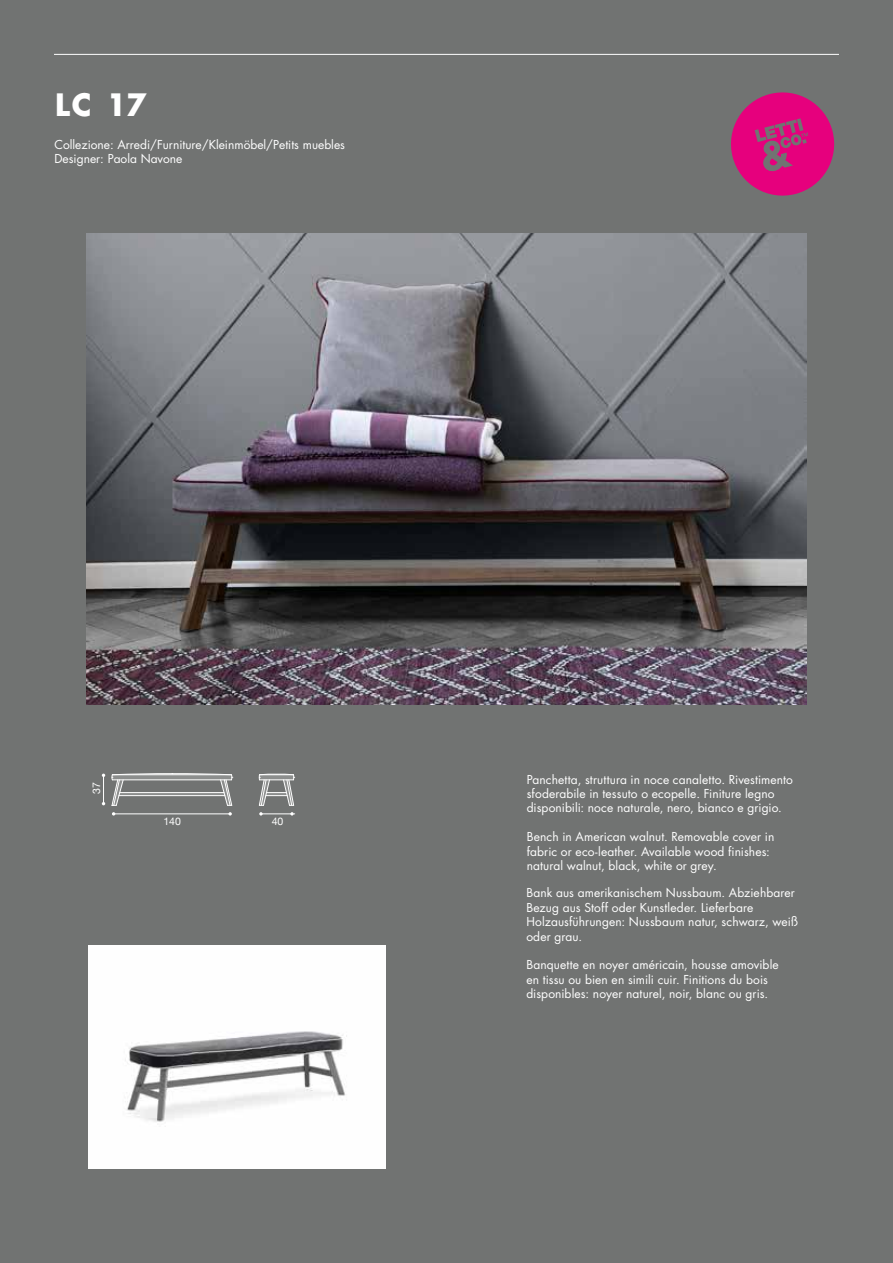
<style>
.page{position:relative;width:893px;height:1263px;background:#717372}
.page>*{position:absolute;margin:0;border:0;box-sizing:border-box;transform-origin:0 0}
.t1{font:700 30px "Futura";color:#fff}
.t2{font:12px/14.4px "Futura";letter-spacing:.005em;color:#fff}
.t3{font:10.5px "Helvetica Neue";color:#fff}
</style>
<div class="page">
<svg style="left:731px;top:92px;width:103px;height:104px"></svg>
<hr style="left:54px;top:54px;width:785px;height:1px;background:#fff">
<img style="left:86px;top:233px;width:720px;height:471px">
<svg style="left:102px;top:774px;width:3px;height:31px"></svg>
<hr style="left:261px;top:814px;width:31px;height:1px;background:#fff">
<svg style="left:290px;top:812px;width:5px;height:3px"></svg>
<hr style="left:114px;top:814px;width:116px;height:1px;background:#fff">
<svg style="left:111px;top:773px;width:122px;height:33px"></svg>
<svg style="left:259px;top:774px;width:36px;height:32px"></svg>
<img style="left:88px;top:946px;width:298px;height:223px">
<h1 class="t1" style="left:55px;top:85px;width:93px">LC 17</h1>
<p class="t2" style="left:54px;top:137px;width:292px">Collezione: Arredi/Furniture/Kleinmöbel/Petits muebles<br>Designer: Paola Navone</p>
<p class="t3" style="left:90px;top:794px;width:13px;rotate:-90deg">37</p>
<p class="t3" style="left:163px;top:815px;width:19px">140</p>
<p class="t3" style="left:272px;top:815px;width:13px">40</p>
<p class="t2" style="left:527px;top:772px;width:268px">Panchetta, struttura in noce canaletto. Rivestimento sfoderabile in tessuto o ecopelle. Finiture legno disponibili: noce naturale, nero, bianco e grigio.</p>
<p class="t2" style="left:527px;top:830px;width:249px">Bench in American walnut. Removable cover in fabric or eco-leather. Available wood finishes: natural walnut, black, white or grey.</p>
<p class="t2" style="left:526px;top:886px;width:273px">Bank aus amerikanischem Nussbaum. Abziehbarer Bezug aus Stoff oder Kunstleder. Lieferbare Holzausführungen: Nussbaum natur, schwarz, weiß oder grau.</p>
<p class="t2" style="left:526px;top:958px;width:254px">Banquette en noyer américain, housse amovible en tissu ou bien en simili cuir. Finitions du bois disponibles: noyer naturel, noir, blanc ou gris.</p>
</div>
